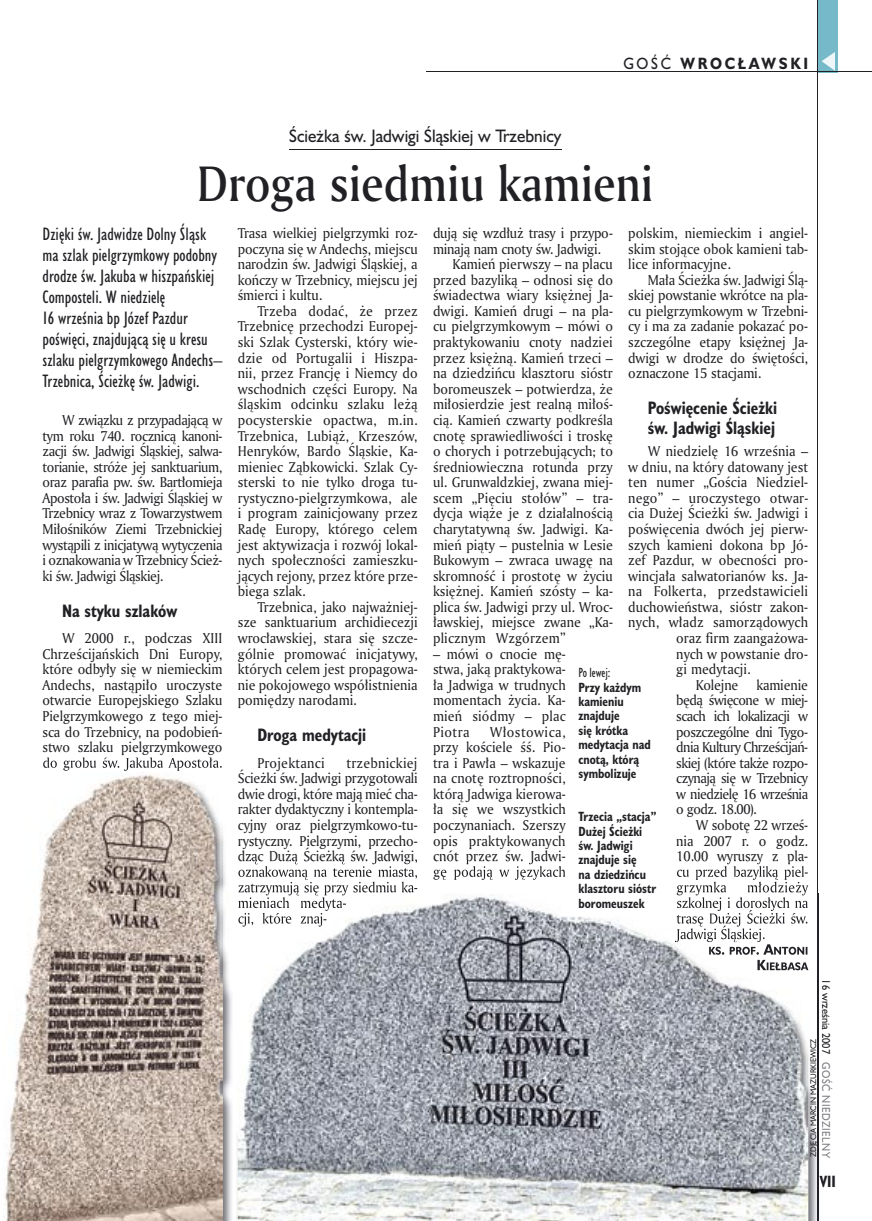
<style>
.page{position:relative;width:872px;height:1221px;background:#fff}
.page>*{position:absolute;margin:0;border:0;box-sizing:border-box;transform-origin:0 0}
.t1{font:48px "Amerigo Md PL";color:#212125;scale:.9 1}
.t2{font:16.5px/21px "Humanst 521 Cn PL";color:#212125}
.t3{font:700 16.5px/19.8px "Humanst 521 Cn PL";color:#212125;scale:.94 1}
.t4{font:16.5px "Humanst 521 PL";color:#212125;scale:.94 1}
.t5{font:700 15px "Humanst 521 PL";letter-spacing:.2em;color:#212125;scale:.9 1}
.t6{font:700 15px "Humanst 521 Cn PL";color:#212125;scale:.94 1}
.t7{font:13.8px/15.6px "Amerigo PL";color:#212125;text-align:justify;scale:.94 1}
.t8{font:13.8px "Amerigo PL";letter-spacing:-.02em;color:#212125;scale:.94 1}
.t9{font:13.8px "Amerigo PL";letter-spacing:.02em;color:#212125;scale:.94 1}
.t10{font:700 12.3px/14.4px "Humanst 521 Cn PL";color:#212125;scale:.94 1}
.t11{font:12.3px "Humanst 521 Cn PL";color:#212125;scale:.94 1}
.t12{font:10.5px "Humanst 521 PL";letter-spacing:.05em;color:#7f7e83;scale:.9 1}
.t13{font:10.5px "Humanst 521 PL";color:#212125;scale:.9 1}
.t14{font:7.5px "Humanst 521 PL";color:#212125;scale:.94 1}
.s1{font-weight:400}
</style>
<div class="page">
<div style="left:818px;top:0;width:19px;height:72px;background:#76baca"></div>
<svg style="left:821px;top:52px;width:14px;height:19px"></svg>
<hr style="left:425px;top:72px;width:447px;height:1px;background:#212125">
<hr style="left:817px;top:0;width:1px;height:1220px;background:#212125">
<hr style="left:289px;top:149px;width:272px;height:1px;background:#212125">
<img style="left:222px;top:831px;width:10px;height:389px">
<img style="left:3px;top:770px;width:219px;height:450px">
<img style="left:43px;top:758px;width:179px;height:12px">
<img style="left:238px;top:864px;width:570px;height:356px">
<img style="left:239px;top:860px;width:178px;height:4px">
<img style="left:238px;top:866px;width:180px;height:13px">
<img style="left:238px;top:881px;width:179px;height:12px">
<img style="left:434px;top:860px;width:127px;height:4px">
<img style="left:433px;top:866px;width:133px;height:13px">
<img style="left:679px;top:860px;width:125px;height:4px">
<img style="left:677px;top:866px;width:130px;height:13px">
<img style="left:676px;top:881px;width:132px;height:12px">
<img style="left:238px;top:893px;width:179px;height:2px">
<img style="left:238px;top:897px;width:108px;height:13px">
<img style="left:238px;top:912px;width:88px;height:14px">
<img style="left:676px;top:893px;width:132px;height:2px">
<img style="left:676px;top:897px;width:132px;height:13px">
<img style="left:676px;top:910px;width:132px;height:16px">
<img style="left:675px;top:925px;width:89px;height:17px">
<img style="left:709px;top:944px;width:99px;height:10px">
<img style="left:757px;top:959px;width:51px;height:11px">
<p class="t5" style="left:623px;top:53px;width:207px"><span class="s1">GOŚĆ</span> WROCŁAWSKI</p>
<p class="t4" style="left:289px;top:124px;width:291px">Ścieżka św. Jadwigi Śląskiej w Trzebnicy</p>
<h1 class="t1" style="left:197px;top:151px;width:508px">Droga siedmiu kamieni</h1>
<p class="t2" style="left:43px;top:223px;width:181px">Dzięki św. Jadwidze Dolny Śląsk ma szlak pielgrzymkowy podobny drodze św. Jakuba w hiszpańskiej<br>Composteli. W niedzielę<br>16 września bp Józef Pazdur poświęci, znajdującą się u kresu szlaku pielgrzymkowego Andechs–<br>Trzebnica, Ścieżkę św. Jadwigi.</p>
<p class="t7" style="left:43px;top:412px;width:193px;text-indent:20px">W związku z przypadającą w tym roku 740. rocznicą kanoni&shy;zacji św. Jadwigi Śląskiej, salwa&shy;torianie, stróże jej sanktuarium, oraz parafia pw. św. Bartłomieja Apostoła i św. Jadwigi Śląskiej w Trzebnicy wraz z Towarzystwem Miłośników Ziemi Trzebnickiej wystąpili z inicjatywą wytyczenia i oznakowania w Trzebnicy Ścież&shy;ki św. Jadwigi Śląskiej.</p>
<p class="t3" style="left:62px;top:600px;width:124px">Na styku szlaków</p>
<p class="t7" style="left:43px;top:630px;width:193px;text-indent:20px">W 2000 r., podczas XIII Chrześcijańskich Dni Europy, które odbyły się w niemieckim Andechs, nastąpiło uroczyste otwarcie Europejskiego Szlaku Pielgrzymkowego z tego miej&shy;sca do Trzebnicy, na podobień&shy;stwo szlaku pielgrzymkowego</p>
<p class="t7" style="left:238px;top:225px;width:193px">Trasa wielkiej pielgrzymki roz&shy;poczyna się w Andechs, miejscu narodzin św. Jadwigi Śląskiej, a kończy w Trzebnicy, miejscu jej śmierci i kultu.</p>
<p class="t7" style="left:238px;top:303px;width:193px;text-indent:20px">Trzeba dodać, że przez Trzebnicę przechodzi Europej&shy;ski Szlak Cysterski, który wie&shy;dzie od Portugalii i Hiszpa&shy;nii, przez Francję i Niemcy do wschodnich części Europy. Na śląskim odcinku szlaku leżą pocysterskie opactwa, m.in.<br>Trzebnica, Lubiąż, Krzeszów, Henryków, Bardo Śląskie, Ka&shy;mieniec Ząbkowicki. Szlak Cy&shy;sterski to nie tylko droga tu&shy;rystyczno-pielgrzymkowa, ale i program zainicjowany przez Radę Europy, którego celem jest aktywizacja i rozwój lokal&shy;nych społeczności zamieszku&shy;jących rejony, przez które prze&shy;biega szlak.</p>
<p class="t7" style="left:238px;top:598px;width:193px;text-indent:20px">Trzebnica, jako najważniej&shy;sze sanktuarium archidiecezji wrocławskiej, stara się szcze&shy;gólnie promować inicjatywy, których celem jest propagowa&shy;nie pokojowego współistnienia pomiędzy narodami.</p>
<p class="t3" style="left:257px;top:724px;width:117px">Droga medytacji</p>
<p class="t9" style="left:257px;top:753px;width:73px">Projektanci</p>
<p class="t7" style="left:238px;top:754px;width:193px;text-indent:109px">trzebnickiej Ścieżki św. Jadwigi przygotowali dwie drogi, które mają mieć cha&shy;rakter dydaktyczny i kontempla&shy;cyjny oraz pielgrzymkowo-tu&shy;rystyczny. Pielgrzymi, przecho&shy;dząc Dużą Ścieżką św. Jadwigi,</p>
<p class="t8" style="left:433px;top:224px;width:193px">dują się wzdłuż trasy i przypo-</p>
<p class="t8" style="left:433px;top:239px;width:180px">minają nam cnoty św. Jadwigi.</p>
<p class="t7" style="left:452px;top:256px;width:172px">Kamień pierwszy – na placu</p>
<p class="t7" style="left:433px;top:271px;width:193px">przed bazyliką – odnosi się do</p>
<p class="t7" style="left:433px;top:287px;width:193px">świadectwa wiary księżnej Ja-</p>
<p class="t7" style="left:433px;top:303px;width:193px">dwigi. Kamień drugi – na pla-</p>
<p class="t7" style="left:433px;top:318px;width:193px">cu pielgrzymkowym – mówi o</p>
<p class="t7" style="left:433px;top:334px;width:193px">praktykowaniu cnoty nadziei</p>
<p class="t7" style="left:433px;top:349px;width:193px">przez księżną. Kamień trzeci –</p>
<p class="t7" style="left:433px;top:365px;width:193px">na dziedzińcu klasztoru sióstr</p>
<p class="t7" style="left:433px;top:380px;width:193px">boromeuszek – potwierdza, że</p>
<p class="t7" style="left:433px;top:396px;width:193px">miłosierdzie jest realną miłoś-</p>
<p class="t7" style="left:433px;top:412px;width:193px">cią. Kamień czwarty podkreśla</p>
<p class="t7" style="left:433px;top:427px;width:193px">cnotę sprawiedliwości i troskę</p>
<p class="t7" style="left:433px;top:443px;width:193px">o chorych i potrzebujących; to</p>
<p class="t7" style="left:433px;top:458px;width:193px">średniowieczna rotunda przy</p>
<p class="t7" style="left:433px;top:474px;width:193px">ul. Grunwaldzkiej, zwana miej-</p>
<p class="t7" style="left:433px;top:489px;width:193px">scem „Pięciu stołów” – tra-</p>
<p class="t7" style="left:433px;top:505px;width:193px">dycja wiąże je z działalnością</p>
<p class="t7" style="left:433px;top:521px;width:193px">charytatywną św. Jadwigi. Ka-</p>
<p class="t7" style="left:433px;top:536px;width:193px">mień piąty – pustelnia w Lesie</p>
<p class="t7" style="left:433px;top:552px;width:193px">Bukowym – zwraca uwagę na</p>
<p class="t7" style="left:433px;top:567px;width:193px">skromność i prostotę w życiu</p>
<p class="t7" style="left:433px;top:583px;width:193px">księżnej. Kamień szósty – ka-</p>
<p class="t7" style="left:433px;top:598px;width:193px">plica św. Jadwigi przy ul. Wroc-</p>
<p class="t7" style="left:433px;top:614px;width:193px">ławskiej, miejsce zwane „Ka-</p>
<p class="t7" style="left:433px;top:630px;width:143px">plicznym Wzgórzem”</p>
<p class="t7" style="left:433px;top:645px;width:143px">– mówi o cnocie mę&shy;stwa, jaką praktykowa&shy;ła Jadwiga w trudnych momentach życia. Ka&shy;mień siódmy – plac Piotra</p>
<p class="t7" style="left:628px;top:225px;width:193px">polskim, niemieckim i angiel&shy;skim stojące obok kamieni tab&shy;lice informacyjne.</p>
<p class="t7" style="left:628px;top:271px;width:193px;text-indent:20px">Mała Ścieżka św. Jadwigi Ślą&shy;skiej powstanie wkrótce na pla&shy;cu pielgrzymkowym w Trzebni&shy;cy i ma za zadanie pokazać po&shy;szczególne etapy księżnej Ja&shy;dwigi w drodze do świętości, oznaczone 15 stacjami.</p>
<p class="t3" style="left:648px;top:397px;width:139px">Poświęcenie Ścieżki św. Jadwigi Śląskiej</p>
<p class="t7" style="left:648px;top:443px;width:172px">W niedzielę 16 września –</p>
<p class="t7" style="left:628px;top:458px;width:193px">w dniu, na który datowany jest</p>
<p class="t7" style="left:628px;top:474px;width:193px">ten numer „Gościa Niedziel-</p>
<p class="t7" style="left:628px;top:489px;width:193px">nego” – uroczystego otwar-</p>
<p class="t7" style="left:628px;top:505px;width:193px">cia Dużej Ścieżki św. Jadwigi i</p>
<p class="t7" style="left:628px;top:521px;width:193px">poświęcenia dwóch jej pierw-</p>
<p class="t7" style="left:628px;top:536px;width:193px">szych kamieni dokona bp Jó-</p>
<p class="t7" style="left:628px;top:552px;width:193px">zef Pazdur, w obecności pro-</p>
<p class="t7" style="left:628px;top:567px;width:193px">wincjała salwatorianów ks. Ja-</p>
<p class="t7" style="left:628px;top:583px;width:193px">na Folkerta, przedstawicieli</p>
<p class="t7" style="left:628px;top:598px;width:193px">duchowieństwa, sióstr zakon-</p>
<p class="t7" style="left:628px;top:614px;width:193px">nych, władz samorządowych</p>
<p class="t7" style="left:676px;top:630px;width:142px">oraz firm zaangażowa-</p>
<p class="t7" style="left:676px;top:645px;width:142px">nych w powstanie dro-</p>
<p class="t7" style="left:676px;top:661px;width:81px">gi medytacji.</p>
<p class="t7" style="left:696px;top:676px;width:47px">Kolejne</p>
<p class="t11" style="left:578px;top:664px;width:35px">Po lewej:</p>
<p class="t10" style="left:578px;top:679px;width:78px">Przy każdym kamieniu znajduje<br>się krótka medytacja nad cnotą, którą symbolizuje</p>
<p class="t10" style="left:578px;top:809px;width:84px">Trzecia „stacja”<br>Dużej Ścieżki św. Jadwigi znajduje się<br>na dziedzińcu klasztoru sióstr boromeuszek</p>
<p class="t7" style="left:676px;top:676px;width:142px;text-indent:80px">kamienie będą święcone w miej&shy;scach ich lokalizacji w poszczególne dni Tygo&shy;dnia Kultury Chrześcijań&shy;skiej (które także rozpo&shy;czynają się w Trzebnicy w niedzielę 16 września o godz. 18.00).</p>
<p class="t7" style="left:676px;top:816px;width:142px;text-indent:20px">W sobotę 22 wrześ&shy;nia 2007 r. o godz.<br>10.00 wyruszy z pla-</p>
<p class="t7" style="left:433px;top:723px;width:143px;text-indent:57px">Włostowica, przy kościele śś. Pio&shy;tra i Pawła – wskazuje na cnotę roztropności, którą Jadwiga kierowa&shy;ła się we wszystkich poczynaniach. Szerszy opis praktykowanych cnót przez św. Jadwi-</p>
<p class="t13" style="left:833px;top:979px;width:84px;rotate:90deg">16 września 2007</p>
<p class="t14" style="left:808px;top:1156px;width:128px;rotate:-90deg">ZDJĘCIA MARCIN MAZURKIEWICZ</p>
<p class="t12" style="left:833px;top:1062px;width:108px;rotate:90deg">GOŚĆ NIEDZIELNY</p>
<p class="t6" style="left:819px;top:1171px;width:19px">VII</p>
</div>
